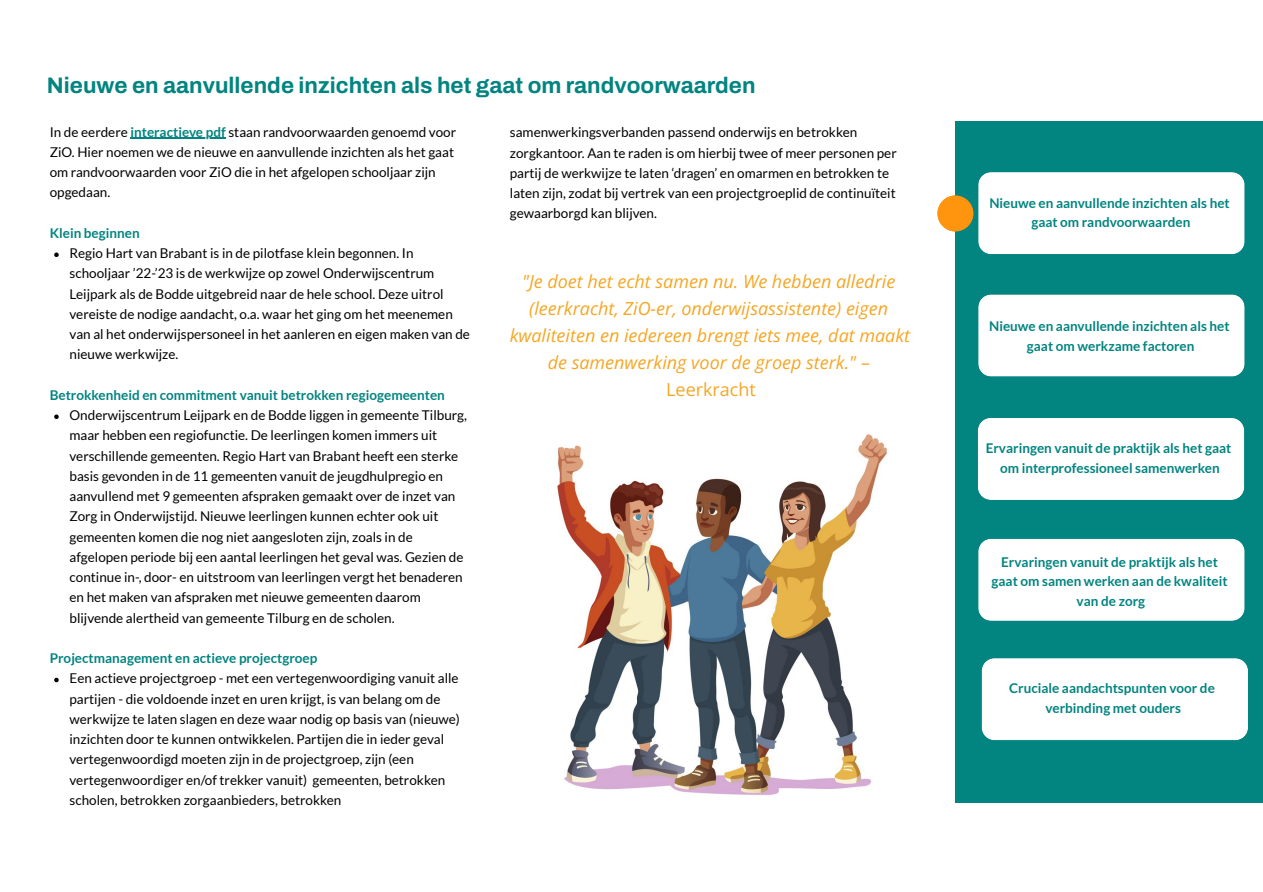
<style>
.page{position:relative;width:1263px;height:892px;background:#fff}
.page>*{position:absolute;margin:0;border:0;box-sizing:border-box;transform-origin:0 0}
.t1{font:700 22.5px "Archivo";color:#028480}
.t2{font:italic 18px/27px "Open Sans";color:#f5a623;text-align:center}
.t3{font:13.5px/20.2px "Lato";color:#000}
.t4{font:700 13.5px/19.1px "Lato";color:#028480;text-align:center}
.s1{font-weight:700;color:#028480}
.s2{font-style:normal}
</style>
<div class="page">
<hr style="left:130px;top:138px;width:73px;height:1px;background:#028480">
<svg style="left:203px;top:138px;width:23px;height:1px"></svg>
<svg style="left:54px;top:252px;width:5px;height:5px"></svg>
<svg style="left:54px;top:414px;width:5px;height:5px"></svg>
<svg style="left:54px;top:677px;width:5px;height:5px"></svg>
<img style="left:557px;top:434px;width:330px;height:361px">
<div style="left:955px;top:121px;width:307px;height:681px;background:#028480"></div>
<div style="left:937px;top:195px;width:36px;height:36px;background:#ff950f;border-radius:50%"></div>
<div style="left:977px;top:172px;width:267px;height:82px;background:#fff;border-radius:13px"></div>
<div style="left:977px;top:538px;width:267px;height:83px;background:#fff;border-radius:13px"></div>
<div style="left:977px;top:418px;width:266px;height:82px;background:#fff;border-radius:13px"></div>
<div style="left:977px;top:294px;width:267px;height:82px;background:#fff;border-radius:13px"></div>
<div style="left:981px;top:658px;width:266px;height:82px;background:#fff;border-radius:13px"></div>
<h1 class="t1" style="left:47px;top:73px;width:710px">Nieuwe en aanvullende inzichten als het gaat om randvoorwaarden</h1>
<p class="t3" style="left:50px;top:121px;width:408px">In de eerdere <span class="s1">interactieve pdf</span> staan randvoorwaarden genoemd voor ZiO. Hier noemen we de nieuwe en aanvullende inzichten als het gaat om randvoorwaarden voor ZiO die in het afgelopen schooljaar zijn opgedaan.</p>
<p class="t4" style="left:50px;top:223px;width:91px">Klein beginnen</p>
<p class="t3" style="left:69px;top:243px;width:402px">Regio Hart van Brabant is in de pilotfase klein begonnen. In schooljaar ’22-’23 is de werkwijze op zowel Onderwijscentrum Leijpark als de Bodde uitgebreid naar de hele school. Deze uitrol vereiste de nodige aandacht, o.a. waar het ging om het meenemen van al het onderwijspersoneel in het aanleren en eigen maken van de nieuwe werkwijze.</p>
<p class="t4" style="left:50px;top:385px;width:396px">Betrokkenheid en commitment vanuit betrokken regiogemeenten</p>
<p class="t3" style="left:69px;top:405px;width:399px">Onderwijscentrum Leijpark en de Bodde liggen in gemeente Tilburg, maar hebben een regiofunctie. De leerlingen komen immers uit verschillende gemeenten. Regio Hart van Brabant heeft een sterke basis gevonden in de 11 gemeenten vanuit de jeugdhulpregio en aanvullend met 9 gemeenten afspraken gemaakt over de inzet van Zorg in Onderwijstijd. Nieuwe leerlingen kunnen echter ook uit gemeenten komen die nog niet aangesloten zijn, zoals in de afgelopen periode bij een aantal leerlingen het geval was. Gezien de continue in-, door- en uitstroom van leerlingen vergt het benaderen en het maken van afspraken met nieuwe gemeenten daarom blijvende alertheid van gemeente Tilburg en de scholen.</p>
<p class="t4" style="left:50px;top:648px;width:269px">Projectmanagement en actieve projectgroep</p>
<p class="t3" style="left:69px;top:668px;width:392px">Een actieve projectgroep - met een vertegenwoordiging vanuit alle partijen - die voldoende inzet en uren krijgt, is van belang om de werkwijze te laten slagen en deze waar nodig op basis van (nieuwe) inzichten door te kunnen ontwikkelen. Partijen die in ieder geval vertegenwoordigd moeten zijn in de projectgroep, zijn (een vertegenwoordiger en/of trekker vanuit) gemeenten, betrokken scholen, betrokken zorgaanbieders, betrokken</p>
<p class="t3" style="left:509px;top:122px;width:349px">samenwerkingsverbanden passend onderwijs en betrokken</p>
<p class="t3" style="left:509px;top:142px;width:388px">zorgkantoor. Aan te raden is om hierbij twee of meer personen per</p>
<p class="t3" style="left:509px;top:163px;width:380px">partij de werkwijze te laten ‘dragen’ en omarmen en betrokken te</p>
<p class="t3" style="left:509px;top:183px;width:387px">laten zijn, zodat bij vertrek van een projectgroeplid de continuïteit</p>
<p class="t3" style="left:509px;top:203px;width:148px">gewaarborgd kan blijven.</p>
<h2 class="t2" style="left:509px;top:267px;width:402px">"Je doet het echt samen nu. We hebben alledrie (leerkracht, ZiO-er, onderwijsassistente) eigen kwaliteiten en iedereen brengt iets mee, dat maakt de samenwerking voor de groep sterk." <span class="s2">– Leerkracht</span></h2>
<p class="t4" style="left:989px;top:193px;width:242px">Nieuwe en aanvullende inzichten als het gaat om randvoorwaarden</p>
<p class="t4" style="left:988px;top:316px;width:242px">Nieuwe en aanvullende inzichten als het gaat om werkzame factoren</p>
<p class="t4" style="left:985px;top:438px;width:247px">Ervaringen vanuit de praktijk als het gaat om interprofessioneel samenwerken</p>
<p class="t4" style="left:991px;top:552px;width:237px">Ervaringen vanuit de praktijk als het gaat om samen werken aan de kwaliteit van de zorg</p>
<p class="t4" style="left:1008px;top:678px;width:207px">Cruciale aandachtspunten voor de verbinding met ouders</p>
</div>
